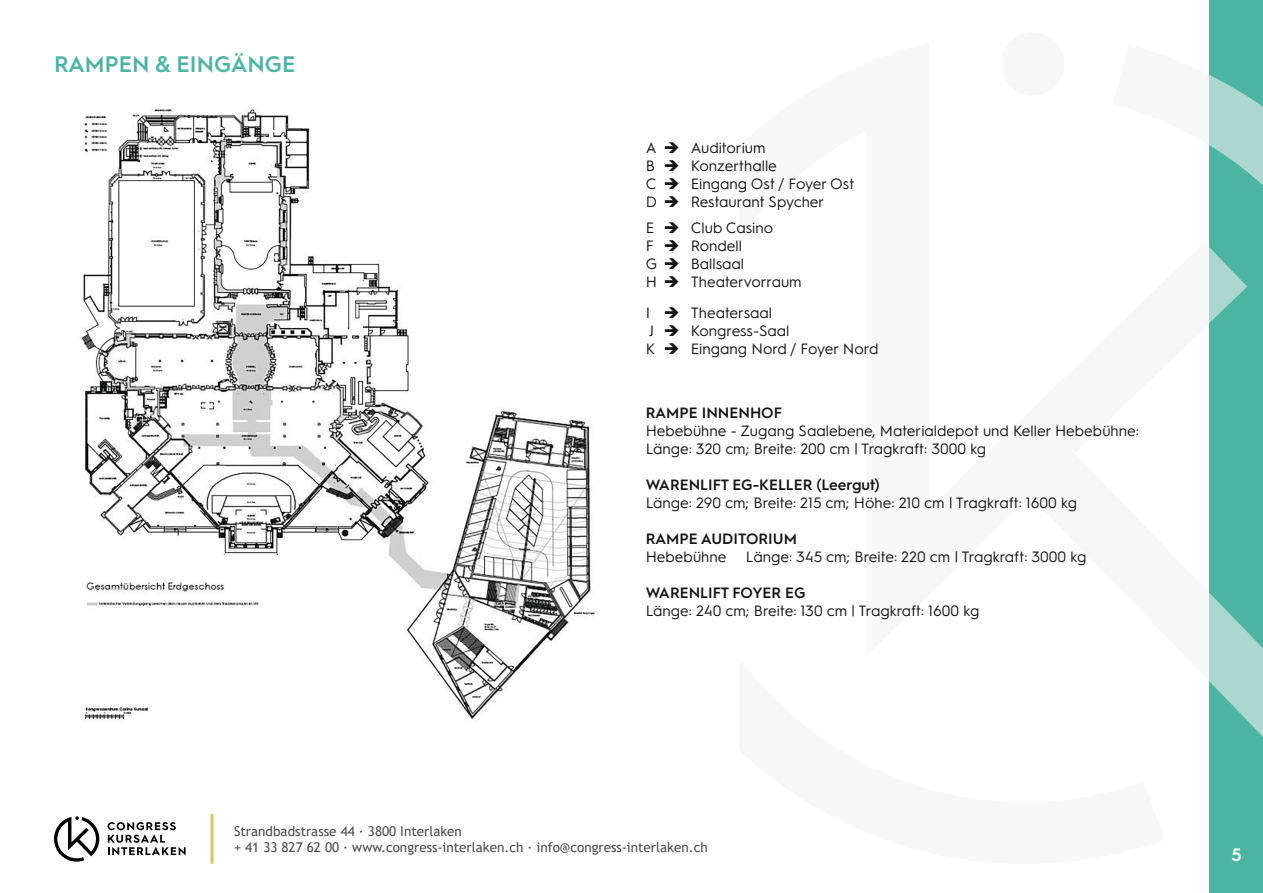
<style>
.page{position:relative;width:1263px;height:893px;background:#fff}
.page>*{position:absolute;margin:0;border:0;box-sizing:border-box;transform-origin:0 0}
.Titel{font:600 22.5px "Hurme Geometric Sans 1";color:#4eb4a2}
.t1{font:600 18px "Hurme Geometric Sans 1";color:#fff}
.FT_LB{font:15px/18px "Hurme Geometric Sans 1";color:#131413}
.t2{font:13.5px/16.2px "Trebuchet MS";color:#4d4d4c}
.s1{font-weight:600}
</style>
<div class="page">
<div style="left:1209px;top:0;width:54px;height:893px;background:#4eb4a2"></div>
<svg style="left:1209px;top:75px;width:54px;height:662px"></svg>
<div style="left:1001px;top:32px;width:63px;height:63px;background:#f4f3f4;border-radius:50%"></div>
<svg style="left:54px;top:816px;width:45px;height:46px"></svg>
<svg style="left:108px;top:822px;width:78px;height:33px"></svg>
<hr style="left:210px;top:814px;width:3px;height:50px;background:#ddc55f">
<img style="left:81px;top:109px;width:514px;height:612px">
<p class="Titel" style="left:54px;top:48px;width:243px">RAMPEN &amp; EINGÄNGE</p>
<p class="FT_LB" style="left:646px;top:137px;width:210px">A ➔ Auditorium<br>B ➔ Konzerthalle<br>C ➔ Eingang Ost / Foyer Ost<br>D ➔ Restaurant Spycher</p>
<p class="FT_LB" style="left:646px;top:218px;width:157px">E ➔ Club Casino<br>F ➔ Rondell<br>G ➔ Ballsaal<br>H ➔ Theatervorraum</p>
<p class="FT_LB" style="left:646px;top:303px;width:128px">I ➔ Theatersaal</p>
<p class="FT_LB" style="left:646px;top:321px;width:234px">J ➔ Kongress-Saal<br>K ➔ Eingang Nord / Foyer Nord</p>
<p class="FT_LB" style="left:646px;top:403px;width:495px"><span class="s1">RAMPE INNENHOF<br></span>Hebebühne - Zugang Saalebene, Materialdepot und Keller Hebebühne:<br>Länge: 320 cm; Breite: 200 cm | Tragkraft: 3000 kg</p>
<p class="FT_LB" style="left:646px;top:475px;width:433px"><span class="s1">WARENLIFT EG-KELLER (Leergut)<br></span>Länge: 290 cm; Breite: 215 cm; Höhe: 210 cm | Tragkraft: 1600 kg</p>
<p class="FT_LB" style="left:646px;top:529px;width:442px"><span class="s1">RAMPE AUDITORIUM<br></span>Hebebühne ➔ Länge: 345 cm; Breite: 220 cm | Tragkraft: 3000 kg</p>
<p class="FT_LB" style="left:646px;top:583px;width:335px"><span class="s1">WARENLIFT FOYER EG<br></span>Länge: 240 cm; Breite: 130 cm | Tragkraft: 1600 kg</p>
<p class="t2" style="left:234px;top:823px;width:475px">Strandbadstrasse 44 ∙ 3800 Interlaken<br>+ 41 33 827 62 00 ∙ www.congress-interlaken.ch ∙ info@congress-interlaken.ch</p>
<p class="t1" style="left:1231px;top:842px;width:12px">5</p>
</div>
